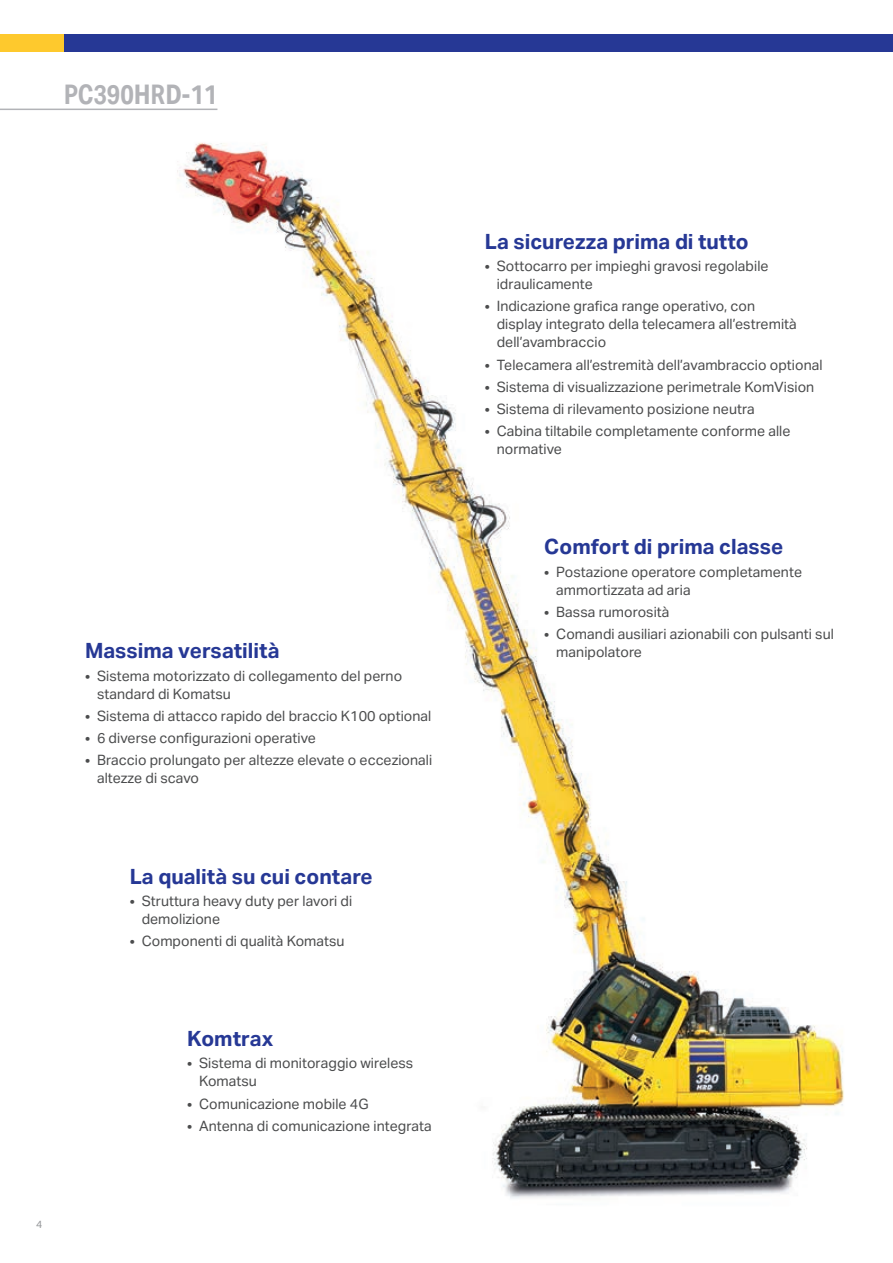
<style>
.page{position:relative;width:893px;height:1263px;background:#fff}
.page>*{position:absolute;margin:0;border:0;box-sizing:border-box;transform-origin:0 0}
.t1{font:700 27px "Aktiv Grotesk Cd";color:#b2b3b7}
.t2{font:700 21px "Aktiv Grotesk";color:#263895}
.t3{font:14.25px/18px "Aktiv Grotesk";color:#4b4c4d}
.t4{font:10.5px "Aktiv Grotesk";color:#939598}
</style>
<div class="page">
<img style="left:159px;top:108px;width:685px;height:1090px">
<hr style="left:0;top:109px;width:217px;height:1px;background:#b2b3b7">
<div style="left:0;top:34px;width:143px;height:17px;background:#fec92d"></div>
<div style="left:64px;top:34px;width:829px;height:17px;background:#263895"></div>
<h1 class="t1" style="left:64px;top:79px;width:155px">PC390HRD-11</h1>
<p class="t4" style="left:36px;top:1218px;width:8px">4</p>
<h2 class="t2" style="left:85px;top:639px;width:196px">Massima versatilità</h2>
<p class="t3" style="left:97px;top:667px;width:307px;text-indent:-12px">• Sistema motorizzato di collegamento del perno standard di Komatsu</p>
<p class="t3" style="left:85px;top:707px;width:348px">• Sistema di attacco rapido del braccio K100 optional</p>
<p class="t3" style="left:85px;top:729px;width:233px">• 6 diverse configurazioni operative</p>
<p class="t3" style="left:97px;top:751px;width:337px;text-indent:-12px">• Braccio prolungato per altezze elevate o eccezionali altezze di scavo</p>
<h2 class="t2" style="left:130px;top:864px;width:245px">La qualità su cui contare</h2>
<p class="t3" style="left:142px;top:892px;width:212px;text-indent:-12px">• Struttura heavy duty per lavori di demolizione</p>
<p class="t3" style="left:130px;top:932px;width:216px">• Componenti di qualità Komatsu</p>
<h2 class="t2" style="left:187px;top:1026px;width:88px">Komtrax</h2>
<p class="t3" style="left:199px;top:1054px;width:216px;text-indent:-12px">• Sistema di monitoraggio wireless<br>Komatsu</p>
<p class="t3" style="left:187px;top:1095px;width:183px">• Comunicazione mobile 4G</p>
<p class="t3" style="left:187px;top:1117px;width:246px">• Antenna di comunicazione integrata</p>
<h2 class="t2" style="left:485px;top:229px;width:265px">La sicurezza prima di tutto</h2>
<p class="t3" style="left:497px;top:257px;width:273px;text-indent:-12px">• Sottocarro per impieghi gravosi regolabile idraulicamente</p>
<p class="t3" style="left:497px;top:297px;width:302px;text-indent:-12px">• Indicazione grafica range operativo, con display integrato della telecamera all’estremità dell’avambraccio</p>
<p class="t3" style="left:485px;top:356px;width:339px">• Telecamera all’estremità dell’avambraccio optional</p>
<p class="t3" style="left:485px;top:378px;width:331px">• Sistema di visualizzazione perimetrale KomVision</p>
<p class="t3" style="left:485px;top:400px;width:272px">• Sistema di rilevamento posizione neutra</p>
<p class="t3" style="left:497px;top:422px;width:295px;text-indent:-12px">• Cabina tiltabile completamente conforme alle normative</p>
<h2 class="t2" style="left:544px;top:535px;width:241px">Comfort di prima classe</h2>
<p class="t3" style="left:556px;top:563px;width:247px;text-indent:-12px">• Postazione operatore completamente ammortizzata ad aria</p>
<p class="t3" style="left:544px;top:603px;width:127px">• Bassa rumorosità</p>
<p class="t3" style="left:556px;top:625px;width:279px;text-indent:-12px">• Comandi ausiliari azionabili con pulsanti sul manipolatore</p>
</div>
